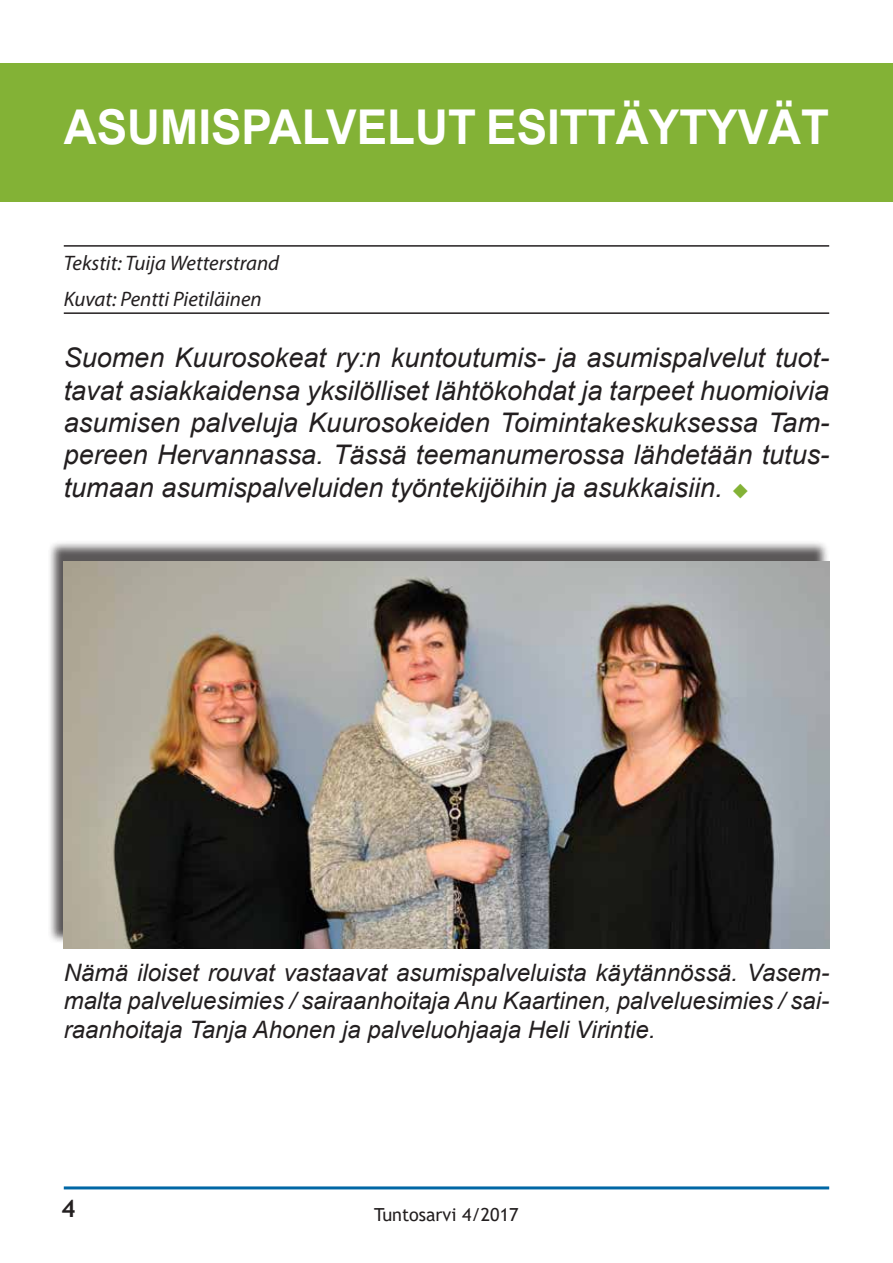
<style>
.page{position:relative;width:893px;height:1263px;background:#fff}
.page>*{position:absolute;margin:0;border:0;box-sizing:border-box;transform-origin:0 0}
.t1{font:700 48px "Arial";color:#fff;scale:.95 1}
.t2{font:italic 27px/32.4px "Arial";color:#231f20;text-align:justify}
.t3{font:italic 24px/28.8px "Arial";color:#231f20;text-align:justify}
.t4{font:700 24px "Trebuchet MS";color:#231f20}
.t5{font:italic 21px/36px "Myriad Pro";color:#231f20}
.t6{font:18px "Trebuchet MS";color:#231f20}
</style>
<div class="page">
<hr style="left:64px;top:1186px;width:765px;height:3px;background:#0067a5">
<div style="left:0;top:64px;width:893px;height:138px;background:#83b236"></div>
<hr style="left:64px;top:245px;width:765px;height:2px;background:#231f20">
<hr style="left:64px;top:312px;width:765px;height:2px;background:#231f20">
<div style="left:48px;top:540px;width:782px;height:404px;background:#231f20;opacity:.75"></div>
<img style="left:64px;top:561px;width:765px;height:387px">
<h1 class="t1" style="left:64px;top:93px;width:807px">ASUMISPALVELUT ESITTÄYTYVÄT</h1>
<p class="t5" style="left:64px;top:245px;width:217px">Tekstit: Tuija Wetterstrand<br>Kuvat: Pentti Pietiläinen</p>
<p class="t2" style="left:64px;top:342px;width:767px">Suomen Kuurosokeat ry:n kuntoutumis- ja asumispalvelut tuot&shy;tavat asiakkaidensa yksilölliset lähtökohdat ja tarpeet huomioivia asumisen palveluja Kuurosokeiden Toimintakeskuksessa Tam&shy;pereen Hervannassa. Tässä teemanumerossa lähdetään tutus&shy;tumaan asumispalveluiden työntekijöihin ja asukkaisiin.</p>
<p class="t3" style="left:64px;top:958px;width:767px">Nämä iloiset rouvat vastaavat asumispalveluista käytännössä. Vasem&shy;malta palveluesimies / sairaanhoitaja Anu Kaartinen, palveluesimies / sai&shy;raanhoitaja Tanja Ahonen ja palveluohjaaja Heli Virintie.</p>
<p class="t4" style="left:62px;top:1193px;width:16px">4</p>
<p class="t6" style="left:374px;top:1203px;width:146px">Tuntosarvi 4/2017</p>
</div>
